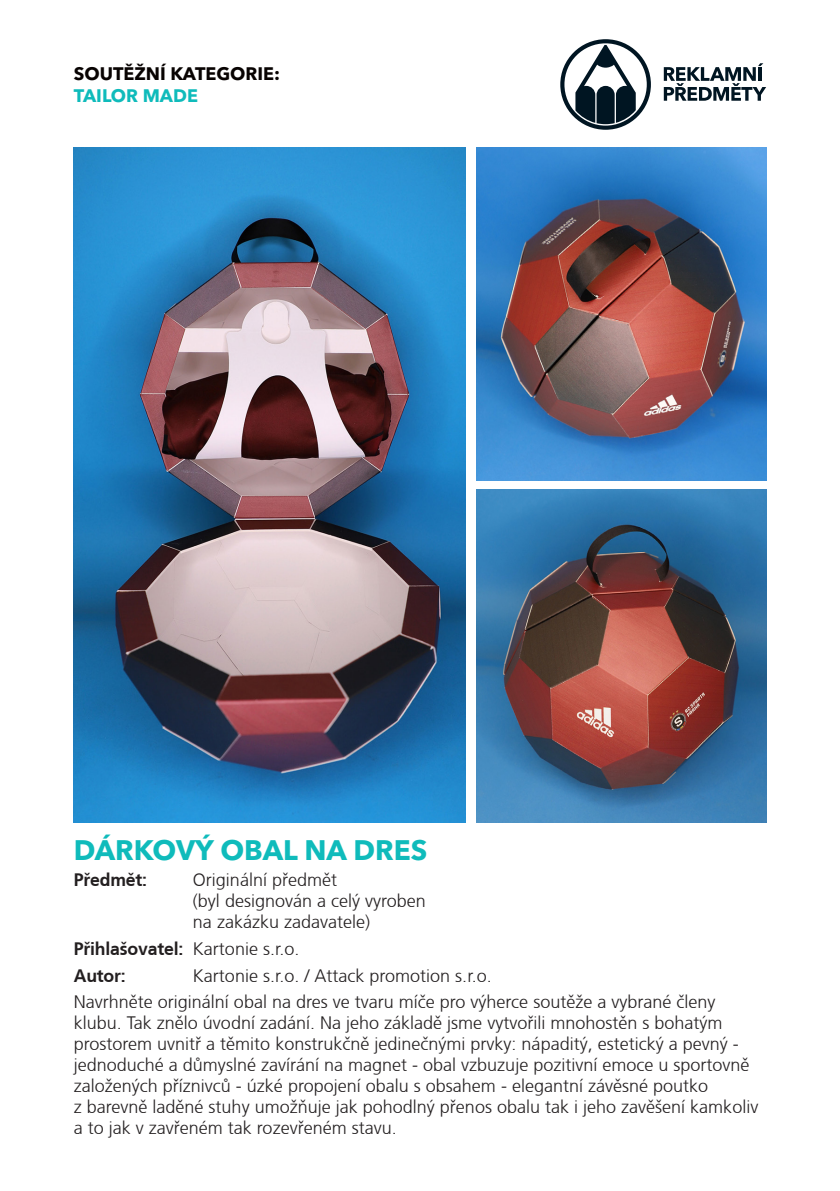
<style>
.page{position:relative;width:840px;height:1191px;background:#fff}
.page>*{position:absolute;margin:0;border:0;box-sizing:border-box;transform-origin:0 0}
.Exponát{font:700 28px "Avenir Next LT Pro";color:#0fbbbb}
.Základní_text{font:300 18px/21px "Frutiger CE";color:#231f20}
.Základní_text-2{font:700 18px "Frutiger CE";letter-spacing:-.01em;color:#231f20}
.t1{font:700 18px "Avenir Next LT Pro";color:#080302}
.Kategorie{font:700 18px "Avenir Next LT Pro";color:#0fbbbb}
.s1{font-weight:300}
</style>
<div class="page">
<svg style="left:663px;top:63px;width:102px;height:38px"></svg>
<svg style="left:560px;top:39px;width:90px;height:91px"></svg>
<img style="left:74px;top:147px;width:391px;height:675px">
<img style="left:476px;top:147px;width:289px;height:333px">
<img style="left:476px;top:489px;width:289px;height:333px">
<p class="t1" style="left:74px;top:63px;width:208px">SOUTĚŽNÍ KATEGORIE:</p>
<p class="Kategorie" style="left:74px;top:85px;width:126px">TAILOR MADE</p>
<p class="Exponát" style="left:74px;top:832px;width:355px">DÁRKOVÝ OBAL NA DRES</p>
<p class="Základní_text-2" style="left:74px;top:869px;width:75px">Předmět:</p>
<p class="Základní_text" style="left:193px;top:869px;width:234px">Originální předmět<br>(byl designován a celý vyroben na zakázku zadavatele)</p>
<p class="Základní_text-2" style="left:74px;top:937px;width:227px">Přihlašovatel: <span class="s1">Kartonie s.r.o.</span></p>
<p class="Základní_text-2" style="left:74px;top:964px;width:54px">Autor:</p>
<p class="Základní_text" style="left:193px;top:964px;width:300px">Kartonie s.r.o. / Attack promotion s.r.o.</p>
<p class="Základní_text" style="left:74px;top:991px;width:685px">Navrhněte originální obal na dres ve tvaru míče pro výherce soutěže a vybrané členy klubu. Tak znělo úvodní zadání. Na jeho základě jsme vytvořili mnohostěn s bohatým prostorem uvnitř a těmito konstrukčně jedinečnými prvky: nápaditý, estetický a pevný - jednoduché a důmyslné zavírání na magnet - obal vzbuzuje pozitivní emoce u sportovně založených příznivců - úzké propojení obalu s obsahem - elegantní závěsné poutko<br>z barevně laděné stuhy umožňuje jak pohodlný přenos obalu tak i jeho zavěšení kamkoliv a to jak v zavřeném tak rozevřeném stavu.</p>
</div>
